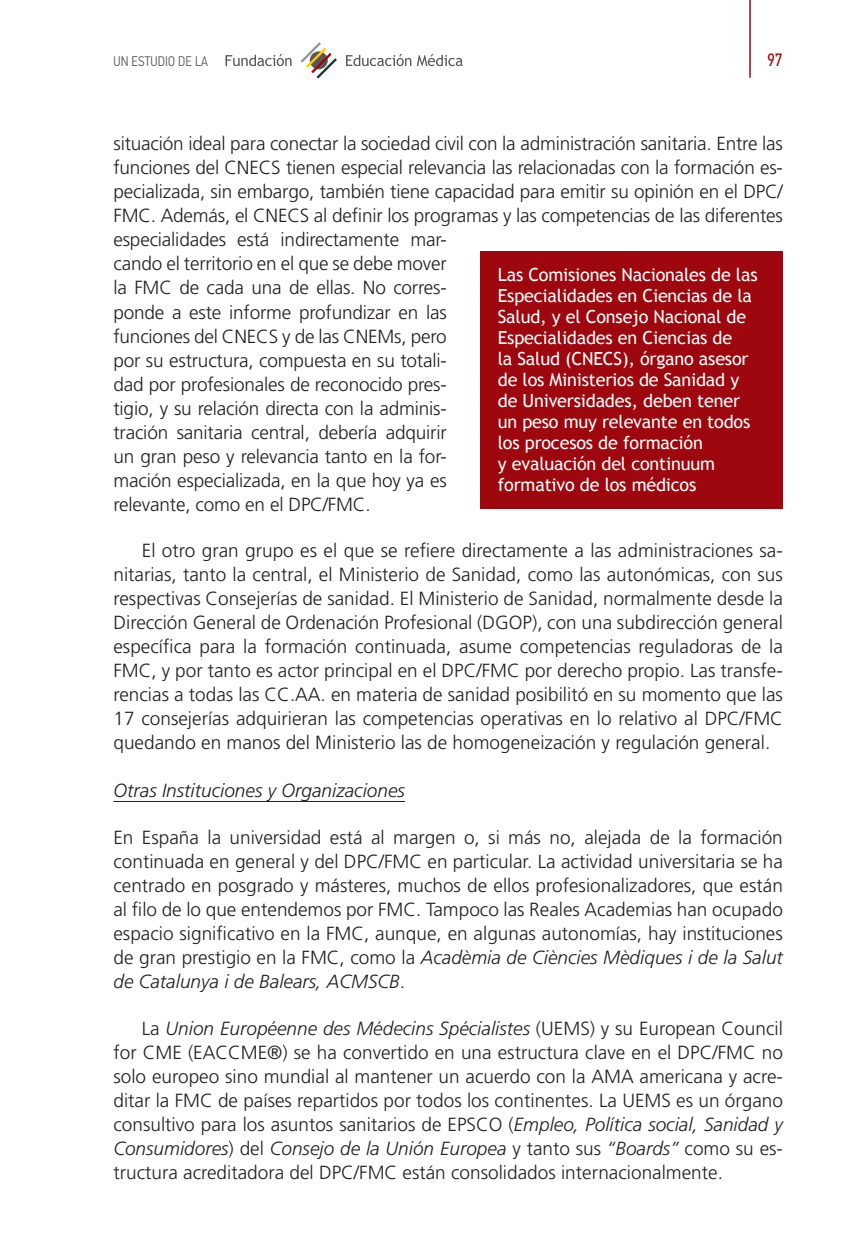
<style>
.page{position:relative;width:851px;height:1248px;background:#fff}
.page>*{position:absolute;margin:0;border:0;box-sizing:border-box;transform-origin:0 0}
.Primer_párrafo{font:300 19px/24px "Frutiger LT Std";letter-spacing:-.01em;color:#231f20;text-align:justify}
.Primer_párrafo-2{font:italic 300 19px "Frutiger LT Std";color:#231f20}
.Cajas_resaltados{font:18px/21px "Trebuchet MS";letter-spacing:-.01em;color:#fff}
.t1{font:18px "PFDIN Text Cond Pro";color:#9d070d}
.t2{font:300 14px "PFDIN Text Cond Pro";letter-spacing:.01em;color:#57585a}
.s1{font-style:italic}
</style>
<div class="page">
<svg style="left:225px;top:54px;width:66px;height:12px"></svg>
<svg style="left:346px;top:54px;width:65px;height:12px"></svg>
<svg style="left:417px;top:54px;width:45px;height:12px"></svg>
<svg style="left:301px;top:42px;width:36px;height:37px"></svg>
<hr style="left:749px;top:0;width:1px;height:78px;background:#9d070d">
<hr style="left:113px;top:801px;width:292px;height:1px;background:#231f20">
<div style="left:480px;top:251px;width:302px;height:257px;background:#9d070d"></div>
<p class="t2" style="left:113px;top:53px;width:96px">UN ESTUDIO DE LA</p>
<p class="t1" style="left:767px;top:49px;width:17px">97</p>
<p class="Primer_párrafo" style="left:113px;top:132px;width:670px;text-align:left">situación ideal para conectar la sociedad civil con la administración sanitaria. Entre las funciones del CNECS tienen especial relevancia las relacionadas con la formación es&shy;pecializada, sin embargo, también tiene capacidad para emitir su opinión en el DPC/ FMC. Además, el CNECS al definir los programas y las competencias de las diferentes especialidades está indirectamente mar-<br>cando el territorio en el que se debe mover<br>la FMC de cada una de ellas. No corres-<br>ponde a este informe profundizar en las<br>funciones del CNECS y de las CNEMs, pero<br>por su estructura, compuesta en su totali-<br>dad por profesionales de reconocido pres-<br>tigio, y su relación directa con la adminis-<br>tración sanitaria central, debería adquirir<br>un gran peso y relevancia tanto en la for-<br>mación especializada, en la que hoy ya es<br>relevante, como en el DPC/FMC.</p>
<p class="Primer_párrafo" style="left:113px;top:539px;width:671px;text-indent:28px">El otro gran grupo es el que se refiere directamente a las administraciones sa&shy;nitarias, tanto la central, el Ministerio de Sanidad, como las autonómicas, con sus respectivas Consejerías de sanidad. El Ministerio de Sanidad, normalmente desde la Dirección General de Ordenación Profesional (DGOP), con una subdirección general específica para la formación continuada, asume competencias reguladoras de la FMC, y por tanto es actor principal en el DPC/FMC por derecho propio. Las transfe&shy;rencias a todas las CC.AA. en materia de sanidad posibilitó en su momento que las 17 consejerías adquirieran las competencias operativas en lo relativo al DPC/FMC quedando en manos del Ministerio las de homogeneización y regulación general.</p>
<p class="Primer_párrafo-2" style="left:113px;top:780px;width:293px">Otras Instituciones y Organizaciones</p>
<p class="Primer_párrafo" style="left:113px;top:825px;width:671px">En España la universidad está al margen o, si más no, alejada de la formación continuada en general y del DPC/FMC en particular. La actividad universitaria se ha centrado en posgrado y másteres, muchos de ellos profesionalizadores, que están al filo de lo que entendemos por FMC. Tampoco las Reales Academias han ocupado espacio significativo en la FMC, aunque, en algunas autonomías, hay instituciones de gran prestigio en la FMC, como la <span class="s1">Acadèmia de Ciències Mèdiques i de la Salut de Catalunya i de Balears, ACMSCB</span>.</p>
<p class="Primer_párrafo" style="left:113px;top:1016px;width:671px;text-indent:28px">La <span class="s1">Union Européenne des Médecins Spécialistes</span> (UEMS) y su European Council for CME (EACCME®) se ha convertido en una estructura clave en el DPC/FMC no solo europeo sino mundial al mantener un acuerdo con la AMA americana y acre&shy;ditar la FMC de países repartidos por todos los continentes. La UEMS es un órgano consultivo para los asuntos sanitarios de EPSCO (<span class="s1">Empleo, Política social, Sanidad y Consumidores</span>) del <span class="s1">Consejo de la Unión Europea</span> y tanto sus <span class="s1">“Boards”</span> como su es&shy;tructura acreditadora del DPC/FMC están consolidados internacionalmente.</p>
<p class="Cajas_resaltados" style="left:497px;top:265px;width:261px">Las Comisiones Nacionales de las<br>Especialidades en Ciencias de la<br>Salud, y el Consejo Nacional de<br>Especialidades en Ciencias de<br>la Salud (CNECS), órgano asesor de los Ministerios de Sanidad y de Universidades, deben tener un peso muy relevante en todos los procesos de formación<br>y evaluación del continuum formativo de los médicos</p>
</div>
